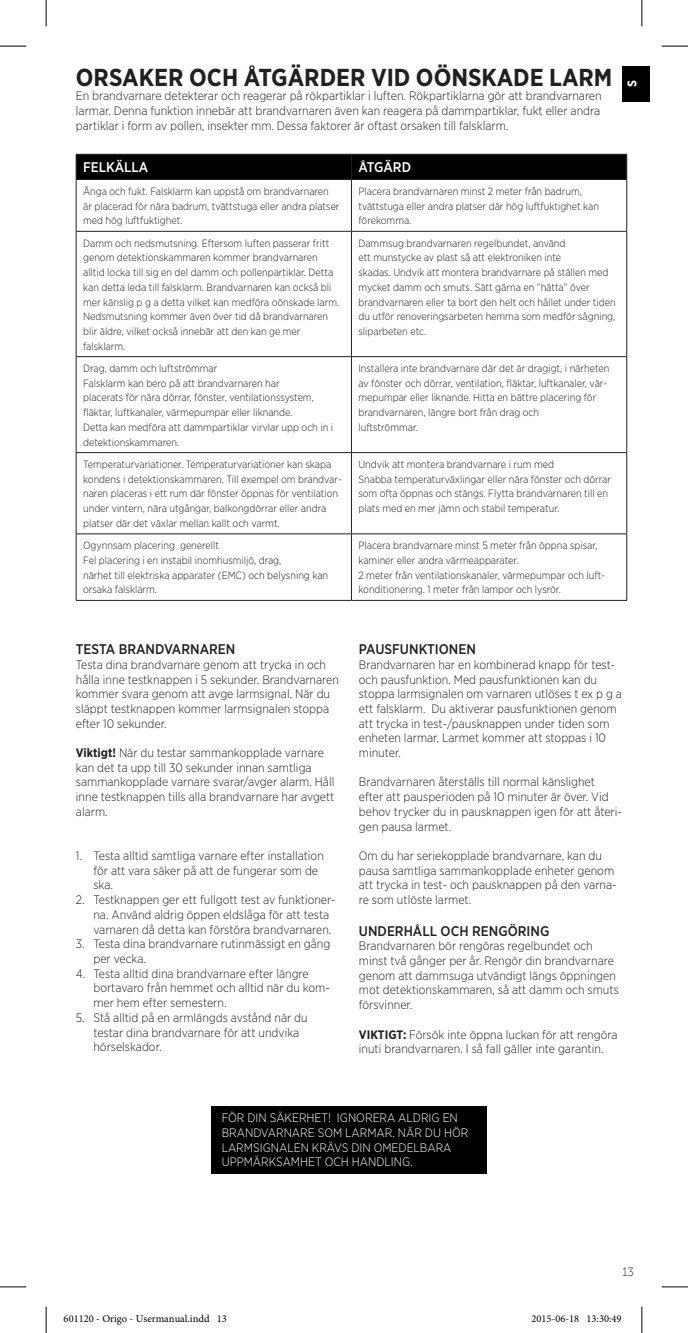
<style>
.page{position:relative;width:688px;height:1333px;background:#fff}
.page>*{position:absolute;margin:0;border:0;box-sizing:border-box;transform-origin:0 0}
.t1{font:700 24.5px "Gotham Narrow";color:#231f20}
.t2{font:500 14px "Gotham Narrow";color:#231f20}
.t3{font:500 14px "Gotham Narrow";color:#fff}
.t4{font:700 12.6px "Gotham Narrow";color:#fff}
.t5{font:300 12.25px/14.7px "Gotham Narrow";color:#231f20}
.t6{font:300 12.25px/14.7px "Gotham Narrow";color:#fff}
.t7{font:12.25px "Museo 100";color:#231f20}
.t8{font:300 10.5px/14.7px "Gotham Narrow";color:#231f20}
.t9{font:10.5px "Minion Pro";color:#000}
.s1{font-weight:700}
</style>
<div class="page">
<div style="left:622px;top:66px;width:27px;height:36px;background:#000001"></div>
<div style="left:76px;top:154px;width:551px;height:25px;background:#000001"></div>
<hr style="left:76px;top:179px;width:275px;height:1px;background:#231f20">
<hr style="left:76px;top:180px;width:1px;height:51px;background:#231f20">
<hr style="left:351px;top:179px;width:275px;height:1px;background:#231f20">
<hr style="left:351px;top:180px;width:1px;height:51px;background:#231f20">
<hr style="left:626px;top:180px;width:1px;height:51px;background:#231f20">
<hr style="left:76px;top:231px;width:275px;height:1px;background:#231f20">
<hr style="left:76px;top:231px;width:1px;height:125px;background:#231f20">
<hr style="left:351px;top:231px;width:275px;height:1px;background:#231f20">
<hr style="left:351px;top:231px;width:1px;height:125px;background:#231f20">
<hr style="left:626px;top:231px;width:1px;height:125px;background:#231f20">
<hr style="left:76px;top:356px;width:275px;height:1px;background:#231f20">
<hr style="left:76px;top:357px;width:1px;height:95px;background:#231f20">
<hr style="left:351px;top:356px;width:275px;height:1px;background:#231f20">
<hr style="left:351px;top:357px;width:1px;height:95px;background:#231f20">
<hr style="left:626px;top:357px;width:1px;height:95px;background:#231f20">
<hr style="left:76px;top:452px;width:275px;height:1px;background:#231f20">
<hr style="left:76px;top:453px;width:1px;height:80px;background:#231f20">
<hr style="left:351px;top:452px;width:275px;height:1px;background:#231f20">
<hr style="left:351px;top:453px;width:1px;height:80px;background:#231f20">
<hr style="left:626px;top:453px;width:1px;height:80px;background:#231f20">
<hr style="left:76px;top:533px;width:275px;height:1px;background:#231f20">
<hr style="left:76px;top:534px;width:1px;height:66px;background:#231f20">
<hr style="left:351px;top:533px;width:275px;height:1px;background:#231f20">
<hr style="left:351px;top:534px;width:1px;height:66px;background:#231f20">
<hr style="left:626px;top:534px;width:1px;height:66px;background:#231f20">
<hr style="left:76px;top:600px;width:275px;height:1px;background:#231f20">
<hr style="left:351px;top:600px;width:275px;height:1px;background:#231f20">
<div style="left:211px;top:1106px;width:275px;height:67px;background:#000001"></div>
<svg style="left:0;top:46px;width:26px;height:1px"></svg>
<svg style="left:661px;top:46px;width:26px;height:1px"></svg>
<svg style="left:0;top:1286px;width:26px;height:1px"></svg>
<svg style="left:661px;top:1286px;width:26px;height:1px"></svg>
<svg style="left:46px;top:0;width:1px;height:26px"></svg>
<svg style="left:46px;top:1306px;width:1px;height:26px"></svg>
<svg style="left:641px;top:0;width:1px;height:26px"></svg>
<svg style="left:641px;top:1306px;width:1px;height:26px"></svg>
<h1 class="t1" style="left:76px;top:61px;width:538px">ORSAKER OCH ÅTGÄRDER VID OÖNSKADE LARM</h1>
<p class="t5" style="left:76px;top:88px;width:527px">En brandvarnare detekterar och reagerar på rökpartiklar i luften. Rökpartiklarna gör att brandvarnaren larmar. Denna funktion innebär att brandvarnaren även kan reagera på dammpartiklar, fukt eller andra partiklar i form av pollen, insekter mm. Dessa faktorer är oftast orsaken till falsklarm.</p>
<h2 class="t3" style="left:83px;top:159px;width:67px">FELKÄLLA</h2>
<h2 class="t3" style="left:358px;top:159px;width:54px">ÅTGÄRD</h2>
<p class="t8" style="left:83px;top:184px;width:258px">Ånga och fukt. Falsklarm kan uppstå om brandvarnaren är placerad för nära badrum, tvättstuga eller andra platser med hög luftfuktighet.</p>
<p class="t8" style="left:358px;top:184px;width:242px">Placera brandvarnaren minst 2 meter från badrum, tvättstuga eller andra platser där hög luftfuktighet kan förekomma.</p>
<p class="t8" style="left:83px;top:235px;width:257px">Damm och nedsmutsning. Eftersom luften passerar fritt genom detektionskammaren kommer brandvarnaren alltid locka till sig en del damm och pollenpartiklar. Detta kan detta leda till falsklarm. Brandvarnaren kan också bli mer känslig p g a detta vilket kan medföra oönskade larm.<br>Nedsmutsning kommer även över tid då brandvarnaren blir äldre, vilket också innebär att den kan ge mer falsklarm.</p>
<p class="t8" style="left:358px;top:235px;width:259px">Dammsug brandvarnaren regelbundet, använd<br>ett munstycke av plast så att elektroniken inte<br>skadas. Undvik att montera brandvarnare på ställen med mycket damm och smuts. Sätt gärna en ”hätta” över brandvarnaren eller ta bort den helt och hållet under tiden du utför renoveringsarbeten hemma som medför sågning, sliparbeten etc.</p>
<p class="t8" style="left:83px;top:361px;width:251px">Drag, damm och luftströmmar<br>Falsklarm kan bero på att brandvarnaren har<br>placerats för nära dörrar, fönster, ventilationssystem, fläktar, luftkanaler, värmepumpar eller liknande.<br>Detta kan medföra att dammpartiklar virvlar upp och in i detektionskammaren.</p>
<p class="t8" style="left:358px;top:361px;width:252px">Installera inte brandvarnare där det är dragigt, i närheten av fönster och dörrar, ventilation, fläktar, luftkanaler, vär&shy;mepumpar eller liknande. Hitta en bättre placering för brandvarnaren, längre bort från drag och<br>luftströmmar.</p>
<p class="t8" style="left:83px;top:457px;width:260px">Temperaturvariationer. Temperaturvariationer kan skapa kondens i detektionskammaren. Till exempel om brandvar&shy;naren placeras i ett rum där fönster öppnas för ventilation under vintern, nära utgångar, balkongdörrar eller andra platser där det växlar mellan kallt och varmt.</p>
<p class="t8" style="left:358px;top:457px;width:254px">Undvik att montera brandvarnare i rum med<br>Snabba temperaturväxlingar eller nära fönster och dörrar som ofta öppnas och stängs. Flytta brandvarnaren till en plats med en mer jämn och stabil temperatur.</p>
<p class="t8" style="left:83px;top:538px;width:246px">Ogynnsam placering generellt<br>Fel placering i en instabil inomhusmiljö, drag,<br>närhet till elektriska apparater (EMC) och belysning kan orsaka falsklarm.</p>
<p class="t8" style="left:358px;top:538px;width:248px">Placera brandvarnare minst 5 meter från öppna spisar, kaminer eller andra värmeapparater.<br>2 meter från ventilationskanaler, värmepumpar och luft&shy;konditionering. 1 meter från lampor och lysrör.</p>
<p class="t4" style="left:624px;top:87px;width:8px;rotate:-90deg">S</p>
<h2 class="t2" style="left:76px;top:640px;width:161px">TESTA BRANDVARNAREN</h2>
<p class="t5" style="left:76px;top:657px;width:264px">Testa dina brandvarnare genom att trycka in och hålla inne testknappen i 5 sekunder. Brandvarnaren kommer svara genom att avge larmsignal. När du släppt testknappen kommer larmsignalen stoppa efter 10 sekunder.</p>
<p class="t5" style="left:76px;top:745px;width:260px"><span class="s1">Viktigt!</span> När du testar sammankopplade varnare kan det ta upp till 30 sekunder innan samtliga sammankopplade varnare svarar/avger alarm. Håll inne testknappen tills alla brandvarnare har avgett alarm.</p>
<p class="t5" style="left:93px;top:848px;width:232px;text-indent:-18px">1. Testa alltid samtliga varnare efter installation för att vara säker på att de fungerar som de ska.</p>
<p class="t5" style="left:93px;top:892px;width:244px;text-indent:-18px">2. Testknappen ger ett fullgott test av funktioner&shy;na. Använd aldrig öppen eldslåga för att testa varnaren då detta kan förstöra brandvarnaren.</p>
<p class="t5" style="left:93px;top:936px;width:238px;text-indent:-18px">3. Testa dina brandvarnare rutinmässigt en gång per vecka.</p>
<p class="t5" style="left:93px;top:965px;width:238px;text-indent:-18px">4. Testa alltid dina brandvarnare efter längre bortavaro från hemmet och alltid när du kom&shy;mer hem efter semestern.</p>
<p class="t5" style="left:93px;top:1009px;width:216px;text-indent:-18px">5. Stå alltid på en armlängds avstånd när du testar dina brandvarnare för att undvika hörselskador.</p>
<h2 class="t2" style="left:359px;top:640px;width:119px">PAUSFUNKTIONEN</h2>
<p class="t5" style="left:359px;top:657px;width:264px">Brandvarnaren har en kombinerad knapp för test&shy;och pausfunktion. Med pausfunktionen kan du stoppa larmsignalen om varnaren utlöses t ex p g a ett falsklarm. Du aktiverar pausfunktionen genom att trycka in test-/pausknappen under tiden som enheten larmar. Larmet kommer att stoppas i 10 minuter.</p>
<p class="t5" style="left:359px;top:774px;width:264px">Brandvarnaren återställs till normal känslighet efter att pausperioden på 10 minuter är över. Vid behov trycker du in pausknappen igen för att återi&shy;gen pausa larmet.</p>
<p class="t5" style="left:359px;top:848px;width:259px">Om du har seriekopplade brandvarnare, kan du pausa samtliga sammankopplade enheter genom att trycka in test- och pausknappen på den varna&shy;re som utlöste larmet.</p>
<h2 class="t2" style="left:359px;top:921px;width:192px">UNDERHÅLL OCH RENGÖRING</h2>
<p class="t5" style="left:359px;top:938px;width:261px">Brandvarnaren bör rengöras regelbundet och minst två gånger per år. Rengör din brandvarnare genom att dammsuga utvändigt längs öppningen mot detektionskammaren, så att damm och smuts försvinner.</p>
<p class="t5" style="left:359px;top:1026px;width:260px"><span class="s1">VIKTIGT:</span> Försök inte öppna luckan för att rengöra inuti brandvarnaren. I så fall gäller inte garantin.</p>
<p class="t6" style="left:222px;top:1110px;width:248px">FÖR DIN SÄKERHET! IGNORERA ALDRIG EN BRANDVARNARE SOM LARMAR. NÄR DU HÖR LARMSIGNALEN KRÄVS DIN OMEDELBARA UPPMÄRKSAMHET OCH HANDLING.</p>
<p class="t7" style="left:622px;top:1265px;width:13px">13</p>
<p class="t9" style="left:64px;top:1311px;width:165px">601120 - Origo - Usermanual.indd 13</p>
<p class="t9" style="left:531px;top:1311px;width:91px">2015-06-18 13:30:49</p>
</div>
